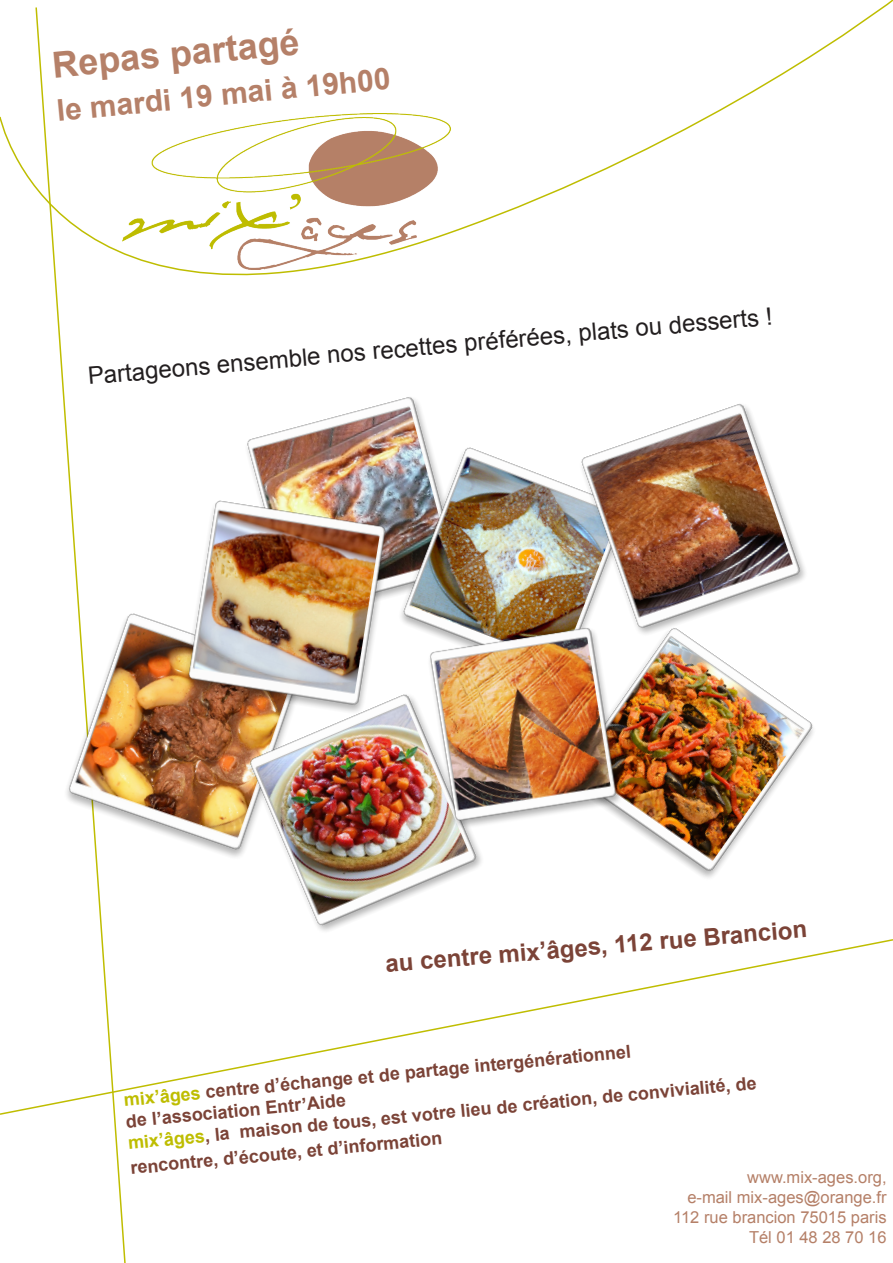
<style>
.page{position:relative;width:893px;height:1263px;background:#fff}
.page>*{position:absolute;margin:0;border:0;box-sizing:border-box;transform-origin:0 0}
.t1{font:700 36px "Arial";color:#b58068}
.t2{font:700 30px "Arial";color:#b58068}
.t3{font:24px "Arial";color:#231f20}
.t4{font:700 24px "Arial";color:#7b4337}
.t5{font:700 18px "Arial";color:#7b4337}
.t6{font:16.5px "Arial";color:#b58068}
.s1{color:#bebd00}
</style>
<div class="page">
<svg style="left:0;top:0;width:893px;height:276px"></svg>
<svg style="left:35px;top:6px;width:92px;height:1257px"></svg>
<svg style="left:0;top:938px;width:893px;height:178px"></svg>
<img style="left:122px;top:113px;width:329px;height:157px">
<img style="left:54px;top:604px;width:184px;height:263px">
<img style="left:247px;top:397px;width:181px;height:96px">
<img style="left:389px;top:438px;width:181px;height:191px">
<img style="left:570px;top:404px;width:235px;height:213px">
<img style="left:177px;top:493px;width:223px;height:226px">
<img style="left:238px;top:682px;width:256px;height:258px">
<img style="left:555px;top:617px;width:258px;height:261px">
<img style="left:420px;top:620px;width:211px;height:213px">
<p class="t1" style="left:50px;top:43px;width:250px;rotate:-6deg">Repas partagé</p>
<p class="t2" style="left:55px;top:89px;width:337px;rotate:-5deg">le mardi 19 mai à 19h00</p>
<p class="t3" style="left:87px;top:360px;width:688px;rotate:-5deg">Partageons ensemble nos recettes préférées, plats ou desserts !</p>
<p class="t4" style="left:384px;top:949px;width:424px;rotate:-5deg">au centre mix’âges, 112 rue Brancion</p>
<p class="t5" style="left:123px;top:1085px;width:511px;rotate:-5deg"><span class="s1">mix’âges</span> centre d’échange et de partage intergénérationnel</p>
<p class="t5" style="left:127px;top:1128px;width:633px;rotate:-5deg"><span class="s1">mix’âges</span>, la maison de tous, est votre lieu de création, de convivialité, de</p>
<p class="t5" style="left:125px;top:1108px;width:222px;rotate:-5deg">de l’association Entr’Aide</p>
<p class="t5" style="left:129px;top:1154px;width:315px;rotate:-5deg">rencontre, d’écoute, et d’information</p>
<p class="t6" style="left:747px;top:1167px;width:141px">www.mix-ages.org,</p>
<p class="t6" style="left:687px;top:1187px;width:201px">e-mail mix-ages@orange.fr</p>
<p class="t6" style="left:673px;top:1206px;width:215px">112 rue brancion 75015 paris</p>
<p class="t6" style="left:749px;top:1226px;width:139px">Tél 01 48 28 70 16</p>
</div>
